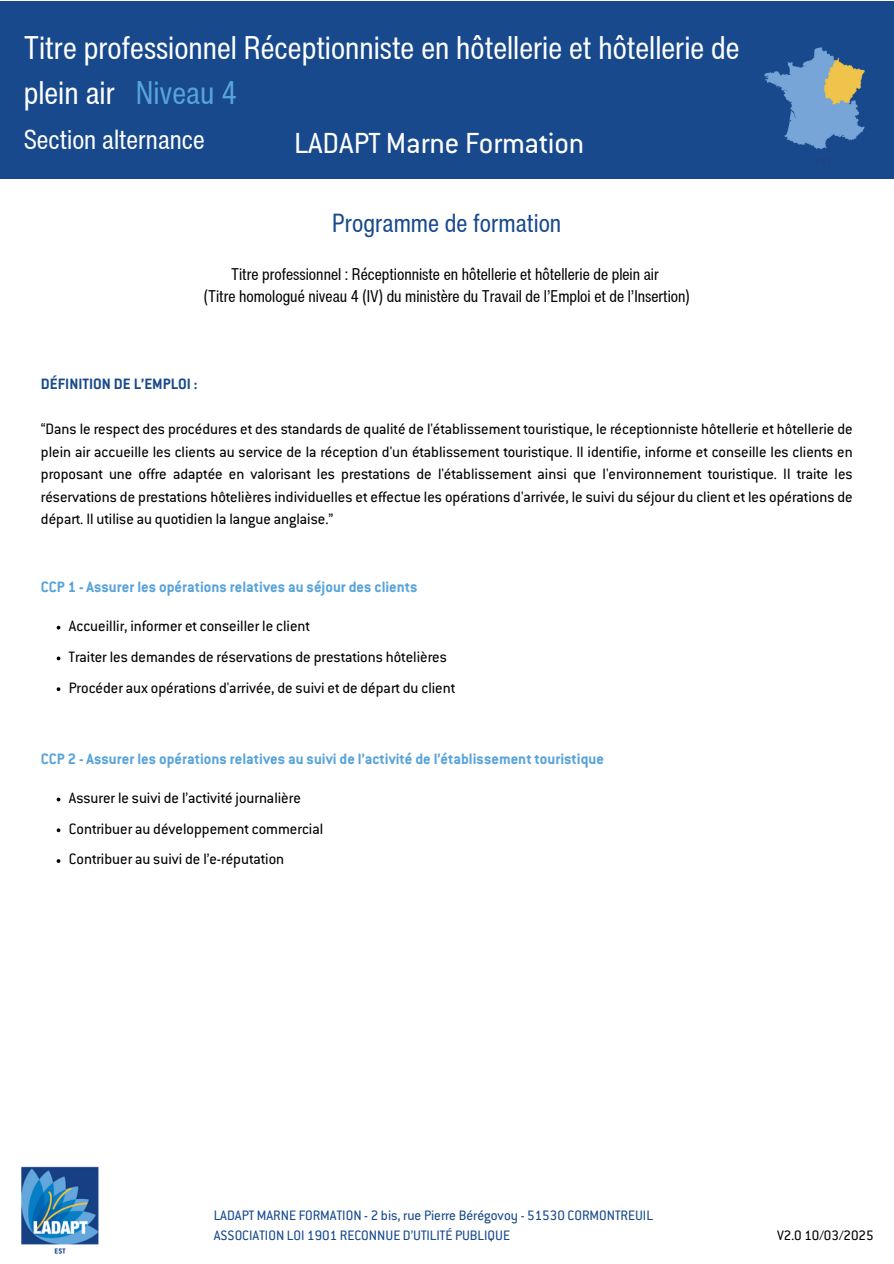
<style>
.page{position:relative;width:894px;height:1264px;background:#fff}
.page>*{position:absolute;margin:0;border:0;box-sizing:border-box;transform-origin:0 0}
.t1{font:condensed 31.95px/44.4px "Helvetica Now Text";color:#fff}
.t2{font:31.95px "Conduit ITC Std";color:#fff}
.t3{font:condensed 27px "Helvetica Now Text";color:#fff}
.t4{font:condensed 25.5px "Helvetica Now Text";color:#17498c}
.t5{font:16.5px/22.5px "Conduit ITC Std";color:#000;text-align:justify}
.t6{font:condensed 16.5px "Helvetica Now Text";color:#000}
.t7{font:700 16.5px "Conduit ITC Std";color:#58a3da}
.t8{font:700 16.5px "Conduit ITC Std";color:#17498c}
.t9{font:15px "Conduit ITC Std";color:#17498c}
.t10{font:15px "Conduit ITC Std";color:#000}
.s1{color:#58a3da}
</style>
<div class="page">
<div style="left:0;top:1px;width:893px;height:177px;background:#17498c"></div>
<svg style="left:57px;top:656px;width:3px;height:4px"></svg>
<svg style="left:57px;top:687px;width:3px;height:4px"></svg>
<svg style="left:57px;top:797px;width:3px;height:4px"></svg>
<svg style="left:57px;top:828px;width:3px;height:4px"></svg>
<img style="left:740px;top:47px;width:153px;height:132px">
<img style="left:21px;top:1166px;width:78px;height:88px">
<p class="t1" style="left:24px;top:25px;width:717px">Titre professionnel Réceptionniste en hôtellerie et hôtellerie de plein air <span class="s1">Niveau 4</span></p>
<h1 class="t3" style="left:24px;top:119px;width:182px">Section alternance</h1>
<h1 class="t2" style="left:294px;top:133px;width:291px">LADAPT Marne Formation</h1>
<h2 class="t4" style="left:332px;top:204px;width:230px">Programme de formation</h2>
<h2 class="t6" style="left:231px;top:261px;width:429px">Titre professionnel : Réceptionniste en hôtellerie et hôtellerie de plein air</h2>
<p class="t6" style="left:204px;top:284px;width:487px">(Titre homologué niveau 4 (IV) du ministère du Travail de l’Emploi et de l’Insertion)</p>
<p class="t8" style="left:41px;top:379px;width:158px">DÉFINITION DE L’EMPLOI :</p>
<h3 class="t5" style="left:41px;top:420px;width:813px">“Dans le respect des procédures et des standards de qualité de l'établissement touristique, le réceptionniste hôtellerie et hôtellerie de plein air accueille les clients au service de la réception d'un établissement touristique. Il identifie, informe et conseille les clients en proposant une offre adaptée en valorisant les prestations de l'établissement ainsi que l'environnement touristique. Il traite les réservations de prestations hôtelières individuelles et effectue les opérations d'arrivée, le suivi du séjour du client et les opérations de départ. Il utilise au quotidien la langue anglaise.”</h3>
<p class="t7" style="left:41px;top:581px;width:378px">CCP 1 - Assurer les opérations relatives au séjour des clients</p>
<h5 class="t5" style="left:69px;top:616px;width:242px">Accueillir, informer et conseiller le client</h5>
<p class="t5" style="left:69px;top:647px;width:379px">Traiter les demandes de réservations de prestations hôtelières</p>
<p class="t5" style="left:69px;top:678px;width:387px">Procéder aux opérations d'arrivée, de suivi et de départ du client</p>
<p class="t7" style="left:41px;top:753px;width:564px">CCP 2 - Assurer les opérations relatives au suivi de l’activité de l’établissement touristique</p>
<h5 class="t5" style="left:69px;top:788px;width:233px">Assurer le suivi de l’activité journalière</h5>
<p class="t5" style="left:69px;top:819px;width:256px">Contribuer au développement commercial</p>
<p class="t5" style="left:69px;top:849px;width:217px">Contribuer au suivi de l’e-réputation</p>
<p class="t9" style="left:214px;top:1210px;width:440px">LADAPT MARNE FORMATION - 2 bis, rue Pierre Bérégovoy - 51530 CORMONTREUIL</p>
<p class="t9" style="left:214px;top:1230px;width:298px">ASSOCIATION LOI 1901 RECONNUE D’UTILITÉ PUBLIQUE</p>
<p class="t10" style="left:776px;top:1230px;width:98px">V2.0 10/03/2025</p>
</div>
